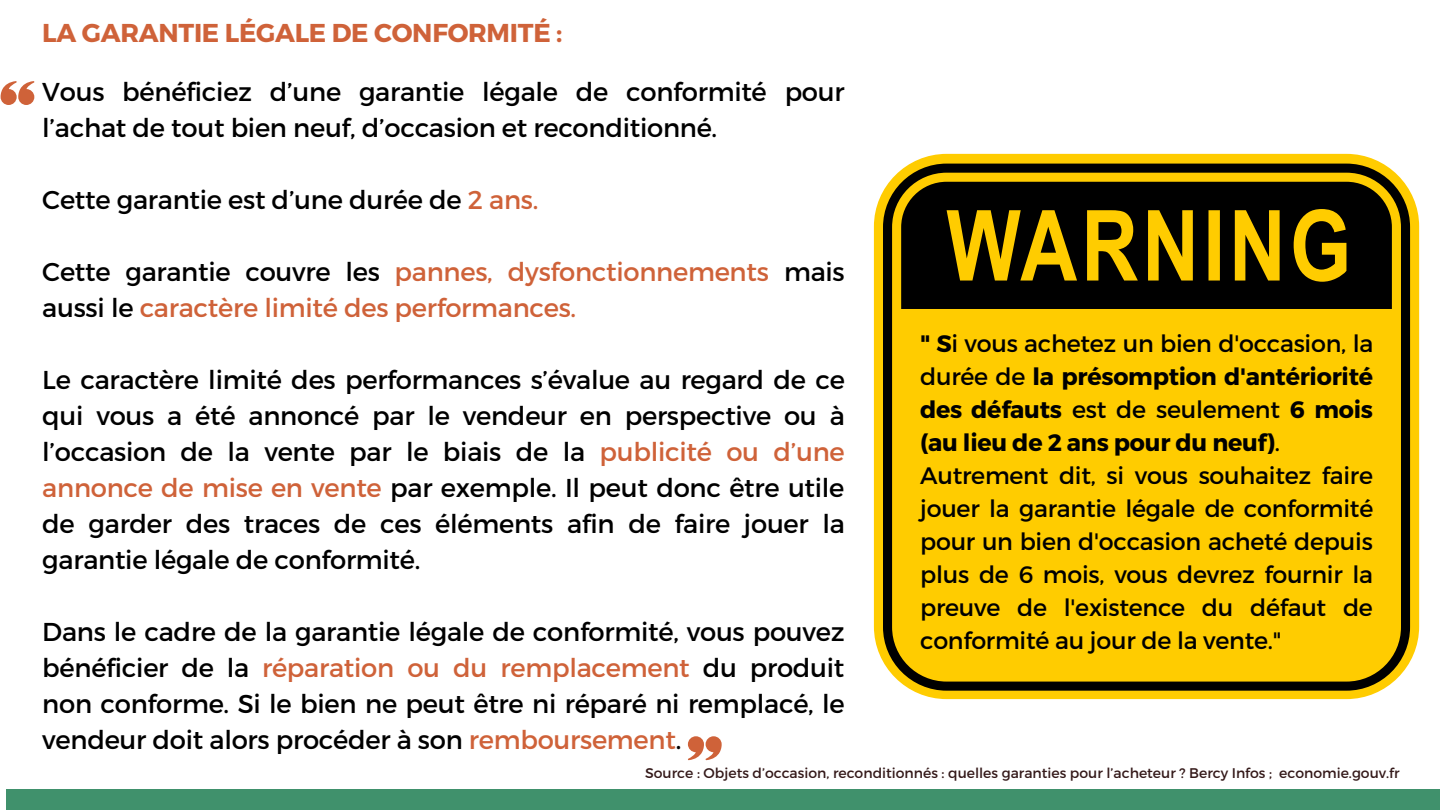
<style>
.page{position:relative;width:1440px;height:810px;background:#fff}
.page>*{position:absolute;margin:0;border:0;box-sizing:border-box;transform-origin:0 0}
.t1{font:25.8px/36px "Montserrat";letter-spacing:-.01em;color:#000;text-align:justify}
.t2{font:25.8px/36px "Montserrat";letter-spacing:-.01em;color:#cf6239}
.t3{font:700 25.8px "Montserrat";letter-spacing:-.01em;color:#cf6239}
.t4{font:23.8px/33px "Montserrat";letter-spacing:-.01em;color:#000;text-align:justify}
.t5{font:700 23.8px/33px "Montserrat";letter-spacing:-.01em;color:#000;text-align:justify}
.t6{font:14px "Montserrat";color:#341919}
.s1{color:#cf6239}
.s2{color:#000}
.s3{font-weight:400}
</style>
<div class="page">
<div style="left:7px;top:790px;width:1433px;height:20px;background:#40916c"></div>
<div style="left:874px;top:154px;width:545px;height:545px;background:#fc0;border-radius:73px"></div>
<svg style="left:883px;top:164px;width:527px;height:527px"></svg>
<svg style="left:1px;top:81px;width:34px;height:24px"></svg>
<svg style="left:688px;top:736px;width:34px;height:24px"></svg>
<p class="t3" style="left:42px;top:16px;width:522px">LA GARANTIE LÉGALE DE CONFORMITÉ :</p>
<p class="t1" style="left:42px;top:73px;width:804px">Vous bénéficiez d’une garantie légale de conformité pour l’achat de tout bien neuf, d’occasion et reconditionné.</p>
<p class="t1" style="left:42px;top:181px;width:498px">Cette garantie est d’une durée de <span class="s1">2 ans.</span></p>
<p class="t2" style="left:42px;top:253px;width:804px"><span class="s2">Cette garantie couvre les</span> pannes, dysfonctionnements <span class="s2">mais aussi le</span> caractère limité des performances.</p>
<p class="t5" style="left:920px;top:326px;width:455px">" S<span class="s3">i vous achetez un bien d'occasion, la durée de</span> la présomption d'antériorité des défauts <span class="s3">est de seulement</span> 6 mois (au lieu de 2 ans pour du neuf)<span class="s3">.</span></p>
<p class="t4" style="left:920px;top:458px;width:455px">Autrement dit, si vous souhaitez faire jouer la garantie légale de conformité pour un bien d'occasion acheté depuis plus de 6 mois, vous devrez fournir la preuve de l'existence du défaut de conformité au jour de la vente."</p>
<p class="t1" style="left:42px;top:361px;width:804px">Le caractère limité des performances s’évalue au regard de ce qui vous a été annoncé par le vendeur en perspective ou à l’occasion de la vente par le biais de la <span class="s1">publicité ou d’une annonce de mise en vente</span> par exemple. Il peut donc être utile de garder des traces de ces éléments afin de faire jouer la garantie légale de conformité.</p>
<p class="t1" style="left:42px;top:613px;width:804px">Dans le cadre de la garantie légale de conformité, vous pouvez bénéficier de la <span class="s1">réparation ou du remplacement</span> du produit non conforme. Si le bien ne peut être ni réparé ni remplacé, le vendeur doit alors procéder à son <span class="s1">remboursement</span>.</p>
<p class="t6" style="left:645px;top:764px;width:756px">Source : Objets d’occasion, reconditionnés : quelles garanties pour l’acheteur ? Bercy Infos ; economie.gouv.fr</p>
</div>
